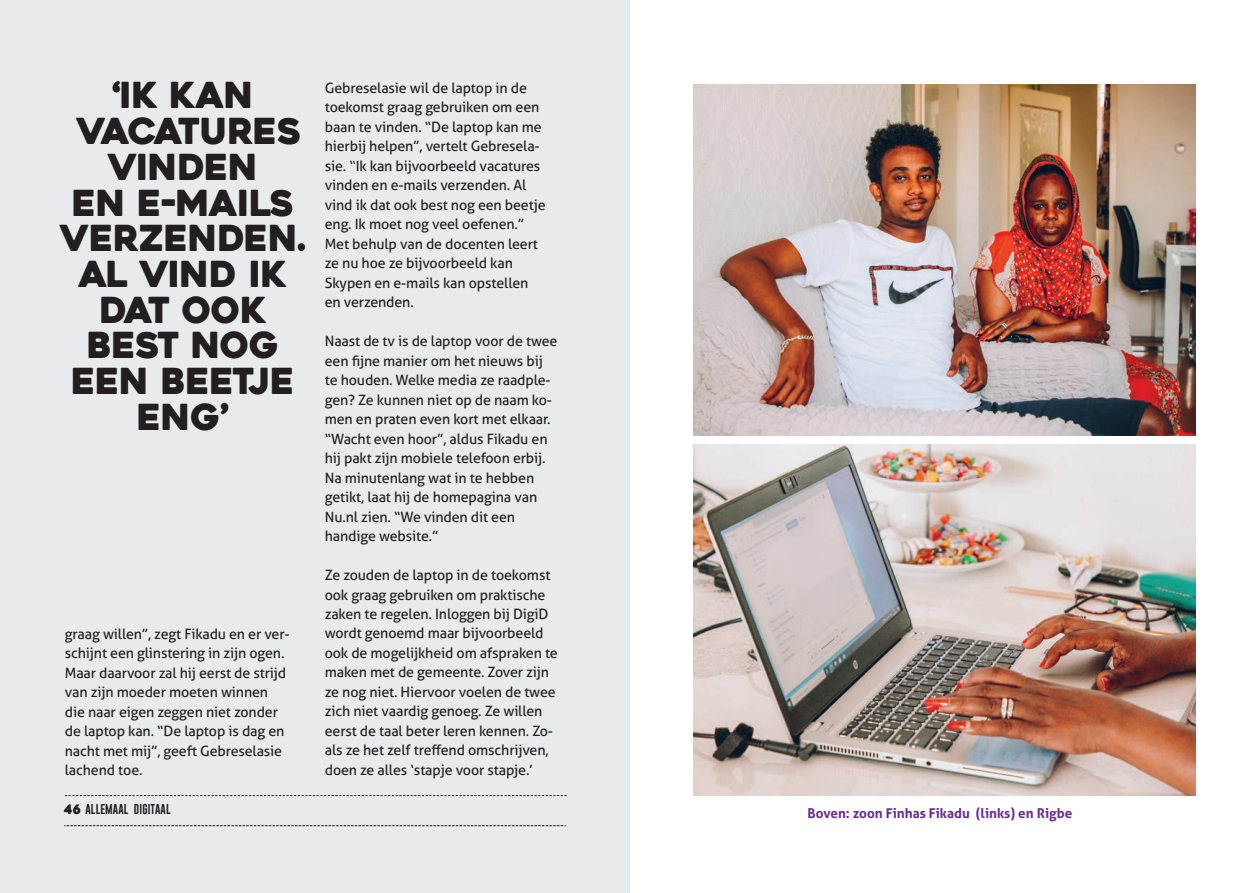
<style>
.page{position:relative;width:1259px;height:893px;background:#fff}
.page>*{position:absolute;margin:0;border:0;box-sizing:border-box;transform-origin:0 0}
.t1{font:35.7px/35.7px "Heavitas";letter-spacing:-.01em;color:#231f20;text-align:center}
.t2{font:14.25px/19.5px "Aller Typo";letter-spacing:-.01em;color:#231f20}
.t3{font:700 13.5px "Aller Typo";color:#652d91}
.t4{font:10.35px "Gobold";letter-spacing:.01em;color:#231f20}
.s1{font-family:"Heavitas";font-size:13.05px}
</style>
<div class="page">
<div style="left:0;top:0;width:629px;height:893px;background:#e9eaeb"></div>
<img style="left:693px;top:84px;width:502px;height:351px">
<img style="left:694px;top:444px;width:501px;height:351px">
<svg style="left:64px;top:825px;width:502px;height:1px"></svg>
<svg style="left:65px;top:795px;width:502px;height:1px"></svg>
<p class="t1" style="left:112px;top:78px;width:143px">‘IK KAN</p>
<p class="t1" style="left:76px;top:114px;width:226px">VACATURES<br>VINDEN</p>
<p class="t1" style="left:60px;top:185px;width:247px">EN E-MAILS<br>VERZENDEN.</p>
<p class="t1" style="left:71px;top:256px;width:225px">AL VIND IK<br>DAT OOK<br>BEST NOG<br>EEN BEETJE<br>ENG’</p>
<p class="t2" style="left:325px;top:78px;width:204px">Gebreselasie wil de laptop in de</p>
<p class="t2" style="left:325px;top:97px;width:218px">toekomst graag gebruiken om een baan te vinden. “De laptop kan me hierbij helpen”, vertelt Gebresela&shy;sie. “Ik kan bijvoorbeeld vacatures vinden en e-mails verzenden. Al</p>
<p class="t2" style="left:325px;top:195px;width:222px">vind ik dat ook best nog een beetje eng. Ik moet nog veel oefenen.”</p>
<p class="t2" style="left:325px;top:234px;width:215px">Met behulp van de docenten leert</p>
<p class="t2" style="left:325px;top:253px;width:205px">ze nu hoe ze bijvoorbeeld kan<br>Skypen en e-mails kan opstellen</p>
<p class="t2" style="left:325px;top:292px;width:90px">en verzenden.</p>
<p class="t2" style="left:325px;top:331px;width:234px">Naast de tv is de laptop voor de twee een fijne manier om het nieuws bij te houden. Welke media ze raadple&shy;gen? Ze kunnen niet op de naam ko&shy;men en praten even kort met elkaar. “Wacht even hoor”, aldus Fikadu en hij pakt zijn mobiele telefoon erbij.<br>Na minutenlang wat in te hebben getikt, laat hij de homepagina van Nu.nl zien. “We vinden dit een</p>
<p class="t2" style="left:325px;top:526px;width:115px">handige website.”</p>
<p class="t2" style="left:325px;top:565px;width:235px">Ze zouden de laptop in de toekomst ook graag gebruiken om praktische zaken te regelen. Inloggen bij DigiD wordt genoemd maar bijvoorbeeld ook de mogelijkheid om afspraken te maken met de gemeente. Zover zijn ze nog niet. Hiervoor voelen de twee zich niet vaardig genoeg. Ze willen eerst de taal beter leren kennen. Zo&shy;als ze het zelf treffend omschrijven, doen ze alles ‘stapje voor stapje.’</p>
<p class="t2" style="left:65px;top:624px;width:226px">graag willen”, zegt Fikadu en er ver&shy;schijnt een glinstering in zijn ogen.<br>Maar daarvoor zal hij eerst de strijd van zijn moeder moeten winnen die naar eigen zeggen niet zonder de laptop kan. “De laptop is dag en nacht met mij”, geeft Gebreselasie lachend toe.</p>
<p class="t4" style="left:64px;top:802px;width:108px"><span class="s1">46</span> ALLEMAAL DIGITAAL</p>
<p class="t3" style="left:807px;top:805px;width:266px">Boven: zoon Finhas Fikadu (links) en Rigbe</p>
</div>
